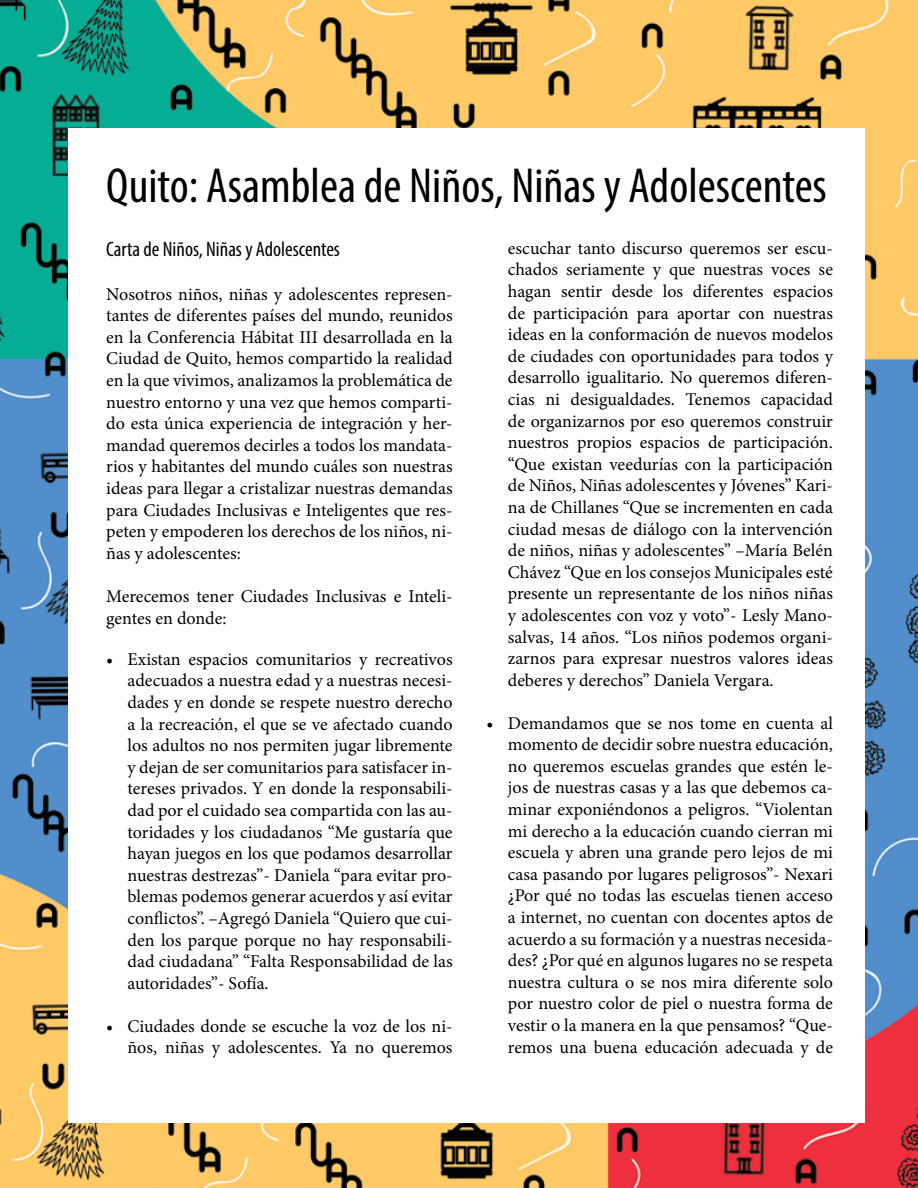
<style>
.page{position:relative;width:918px;height:1188px;background:#fff}
.page>*{position:absolute;margin:0;border:0;box-sizing:border-box;transform-origin:0 0}
.t1{font:condensed 49.5px "Myriad Pro";color:#000}
.t2{font:condensed 21px "Myriad Pro";color:#000}
.t3{font:18px/21.6px "Minion Pro";color:#000;text-align:justify}
</style>
<div class="page">
<img style="left:0;top:0;width:918px;height:1188px">
<div style="left:68px;top:128px;width:797px;height:995px;background:#fff"></div>
<h1 class="t1" style="left:106px;top:156px;width:722px">Quito: Asamblea de Niños, Niñas y Adolescentes</h1>
<p class="t2" style="left:106px;top:237px;width:235px">Carta de Niños, Niñas y Adolescentes</p>
<p class="t3" style="left:106px;top:283px;width:348px">Nosotros niños, niñas y adolescentes represen&shy;tantes de diferentes países del mundo, reunidos en la Conferencia Hábitat III desarrollada en la Ciudad de Quito, hemos compartido la realidad en la que vivimos, analizamos la problemática de nuestro entorno y una vez que hemos comparti&shy;do esta única experiencia de integración y her&shy;mandad queremos decirles a todos los mandata&shy;rios y habitantes del mundo cuáles son nuestras ideas para llegar a cristalizar nuestras demandas para Ciudades Inclusivas e Inteligentes que res&shy;peten y empoderen los derechos de los niños, ni&shy;ñas y adolescentes:</p>
<p class="t3" style="left:106px;top:586px;width:348px">Merecemos tener Ciudades Inclusivas e Inteli&shy;gentes en donde:</p>
<p class="t3" style="left:128px;top:648px;width:327px;text-indent:-21px">• Existan espacios comunitarios y recreativos adecuados a nuestra edad y a nuestras necesi&shy;dades y en donde se respete nuestro derecho a la recreación, el que se ve afectado cuando los adultos no nos permiten jugar libremente y dejan de ser comunitarios para satisfacer in&shy;tereses privados. Y en donde la responsabili&shy;dad por el cuidado sea compartida con las au&shy;toridades y los ciudadanos “Me gustaría que hayan juegos en los que podamos desarrollar nuestras destrezas”- Daniela “para evitar pro&shy;blemas podemos generar acuerdos y así evitar conflictos”. –Agregó Daniela “Quiero que cui&shy;den los parque porque no hay responsabili&shy;dad ciudadana” “Falta Responsabilidad de las autoridades”- Sofía.</p>
<p class="t3" style="left:106px;top:1015px;width:348px;text-align:right">• Ciudades donde se escuche la voz de los ni&shy;ños, niñas y adolescentes. Ya no queremos</p>
<p class="t3" style="left:508px;top:237px;width:327px">escuchar tanto discurso queremos ser escu&shy;chados seriamente y que nuestras voces se hagan sentir desde los diferentes espacios de participación para aportar con nuestras ideas en la conformación de nuevos modelos de ciudades con oportunidades para todos y desarrollo igualitario. No queremos diferen&shy;cias ni desigualdades. Tenemos capacidad de organizarnos por eso queremos construir nuestros propios espacios de participación. “Que existan veedurías con la participación de Niños, Niñas adolescentes y Jóvenes” Kari&shy;na de Chillanes “Que se incrementen en cada ciudad mesas de diálogo con la intervención de niños, niñas y adolescentes” –María Belén Chávez “Que en los consejos Municipales esté presente un representante de los niños niñas y adolescentes con voz y voto”- Lesly Mano&shy;salvas, 14 años. “Los niños podemos organi&shy;zarnos para expresar nuestros valores ideas deberes y derechos” Daniela Vergara.</p>
<p class="t3" style="left:508px;top:712px;width:327px;text-indent:-21px">• Demandamos que se nos tome en cuenta al momento de decidir sobre nuestra educación, no queremos escuelas grandes que estén le&shy;jos de nuestras casas y a las que debemos ca&shy;minar exponiéndonos a peligros. “Violentan mi derecho a la educación cuando cierran mi escuela y abren una grande pero lejos de mi casa pasando por lugares peligrosos”- Nexari ¿Por qué no todas las escuelas tienen acceso a internet, no cuentan con docentes aptos de acuerdo a su formación y a nuestras necesida&shy;des? ¿Por qué en algunos lugares no se respeta nuestra cultura o se nos mira diferente solo por nuestro color de piel o nuestra forma de vestir o la manera en la que pensamos? “Que&shy;remos una buena educación adecuada y de</p>
</div>
